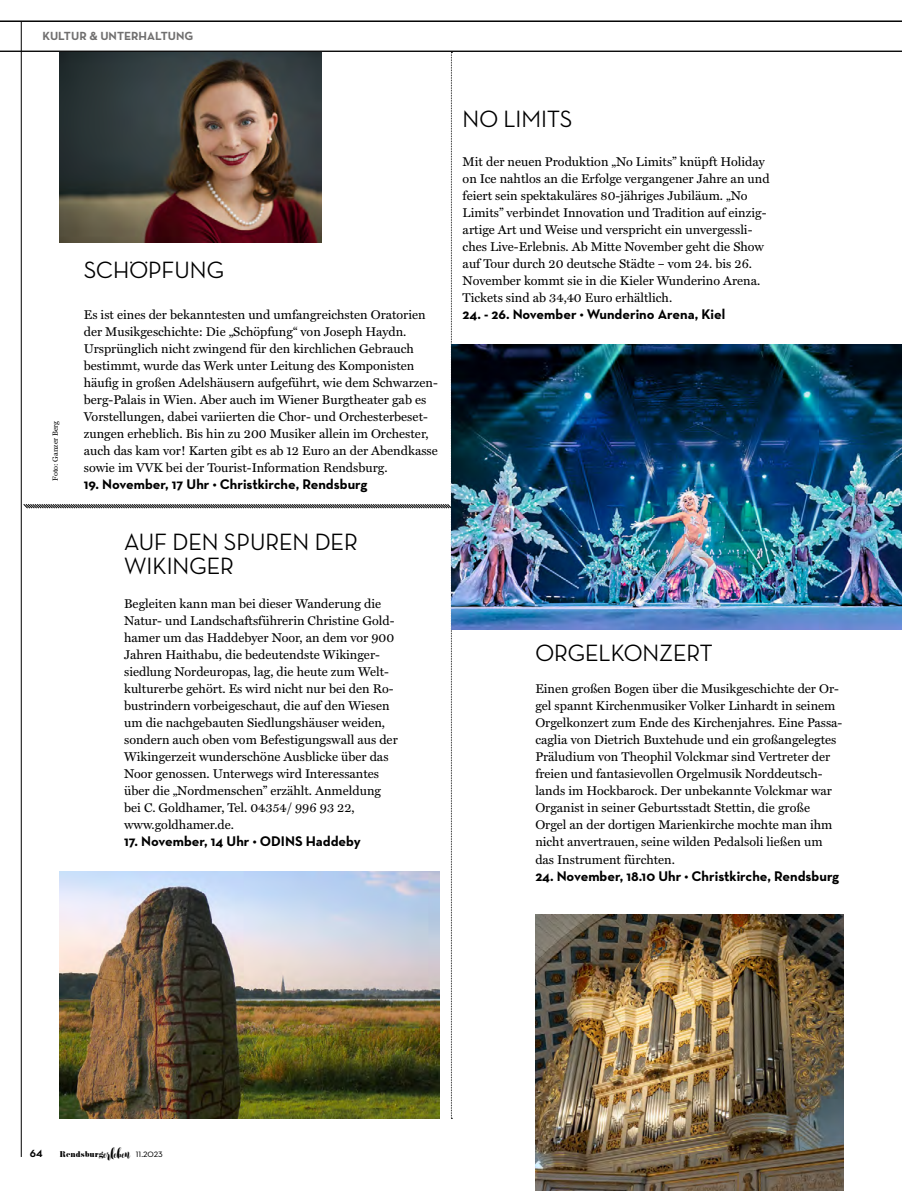
<style>
.page{position:relative;width:902px;height:1191px;background:#fff}
.page>*{position:absolute;margin:0;border:0;box-sizing:border-box;transform-origin:0 0}
.t1{font:500 24px/24px "Neutra Disp";color:#000}
.t2{font:700 14.25px "Neutra Text";color:#000}
.t3{font:700 13.5px "Neutra Disp";color:#000}
.t4{font:12.75px/17px "Miller Text";color:#000}
.t5{font:700 12px "Neutra Text";color:#706f6f}
.t6{font:7.5px "Pistilli";color:#000}
.t7{font:7.5px "Miller Text";color:#000}
.s1{font-family:"Willona Brush";font-size:14.55px}
.s2{font-family:"Neutra Disp";font-weight:500;font-size:10.5px}
</style>
<div class="page">
<img style="left:535px;top:1119px;width:308px;height:72px">
<img style="left:23px;top:52px;width:879px;height:1067px">
<hr style="left:0;top:21px;width:901px;height:1px;background:#000">
<hr style="left:21px;top:22px;width:1px;height:1135px;background:#000">
<hr style="left:0;top:51px;width:901px;height:1px;background:#000">
<p class="t5" style="left:43px;top:29px;width:152px">KULTUR &amp; UNTERHALTUNG</p>
<p class="t7" style="left:51px;top:480px;width:61px;rotate:-90deg">Foto: Ganzer Berg</p>
<h1 class="t1" style="left:84px;top:258px;width:142px">SCHÖPFUNG</h1>
<p class="t4" style="left:84px;top:306px;width:355px">Es ist eines der bekanntesten und umfangreichsten Oratorien der Musikgeschichte: Die „Schöpfung“ von Joseph Haydn.<br>Ursprünglich nicht zwingend für den kirchlichen Gebrauch bestimmt, wurde das Werk unter Leitung des Komponisten häufig in großen Adelshäusern aufgeführt, wie dem Schwarzen&shy;berg-Palais in Wien. Aber auch im Wiener Burgtheater gab es Vorstellungen, dabei variierten die Chor- und Orchesterbeset&shy;zungen erheblich. Bis hin zu 200 Musiker allein im Orchester, auch das kam vor! Karten gibt es ab 12 Euro an der Abendkasse sowie im VVK bei der Tourist-Information Rendsburg.</p>
<p class="t2" style="left:84px;top:475px;width:285px">19. November, 17 Uhr • Christkirche, Rendsburg</p>
<h1 class="t1" style="left:124px;top:530px;width:235px">AUF DEN SPUREN DER<br>WIKINGER</h1>
<p class="t4" style="left:124px;top:596px;width:275px">Begleiten kann man bei dieser Wanderung die Natur- und Landschaftsführerin Christine Gold&shy;hamer um das Haddebyer Noor, an dem vor 900<br>Jahren Haithabu, die bedeutendste Wikinger&shy;siedlung Nordeuropas, lag, die heute zum Welt&shy;kulturerbe gehört. Es wird nicht nur bei den Ro&shy;bustrindern vorbeigeschaut, die auf den Wiesen um die nachgebauten Siedlungshäuser weiden, sondern auch oben vom Befestigungswall aus der Wikingerzeit wunderschöne Ausblicke über das Noor genossen. Unterwegs wird Interessantes über die „Nordmenschen” erzählt. Anmeldung bei C. Goldhamer, Tel. 04354/ 996 93 22, www.goldhamer.de.</p>
<p class="t2" style="left:124px;top:832px;width:238px">17. November, 14 Uhr • ODINS Haddeby</p>
<h1 class="t1" style="left:462px;top:107px;width:111px">NO LIMITS</h1>
<p class="t4" style="left:462px;top:153px;width:308px">Mit der neuen Produktion „No Limits” knüpft Holiday on Ice nahtlos an die Erfolge vergangener Jahre an und feiert sein spektakuläres 80-jähriges Jubiläum. „No Limits” verbindet Innovation und Tradition auf einzig&shy;artige Art und Weise und verspricht ein unvergessli&shy;ches Live-Erlebnis. Ab Mitte November geht die Show auf Tour durch 20 deutsche Städte – vom 24. bis 26.<br>November kommt sie in die Kieler Wunderino Arena.<br>Tickets sind ab 34,40 Euro erhältlich.</p>
<p class="t2" style="left:462px;top:305px;width:264px">24. - 26. November • Wunderino Arena, Kiel</p>
<h1 class="t1" style="left:535px;top:641px;width:179px">ORGELKONZERT</h1>
<p class="t4" style="left:535px;top:681px;width:308px">Einen großen Bogen über die Musikgeschichte der Or&shy;gel spannt Kirchenmusiker Volker Linhardt in seinem Orgelkonzert zum Ende des Kirchenjahres. Eine Passa&shy;caglia von Dietrich Buxtehude und ein großangelegtes Präludium von Theophil Volckmar sind Vertreter der freien und fantasievollen Orgelmusik Norddeutsch&shy;lands im Hockbarock. Der unbekannte Volckmar war Organist in seiner Geburtsstadt Stettin, die große Orgel an der dortigen Marienkirche mochte man ihm nicht anvertrauen, seine wilden Pedalsoli ließen um das Instrument fürchten.</p>
<p class="t2" style="left:535px;top:866px;width:305px">24. November, 18.10 Uhr • Christkirche, Rendsburg</p>
<p class="t3" style="left:30px;top:1144px;width:14px">64</p>
<p class="t6" style="left:60px;top:1149px;width:105px">Rendsburg<span class="s1">erleben</span> <span class="s2">11.2023</span></p>
</div>
